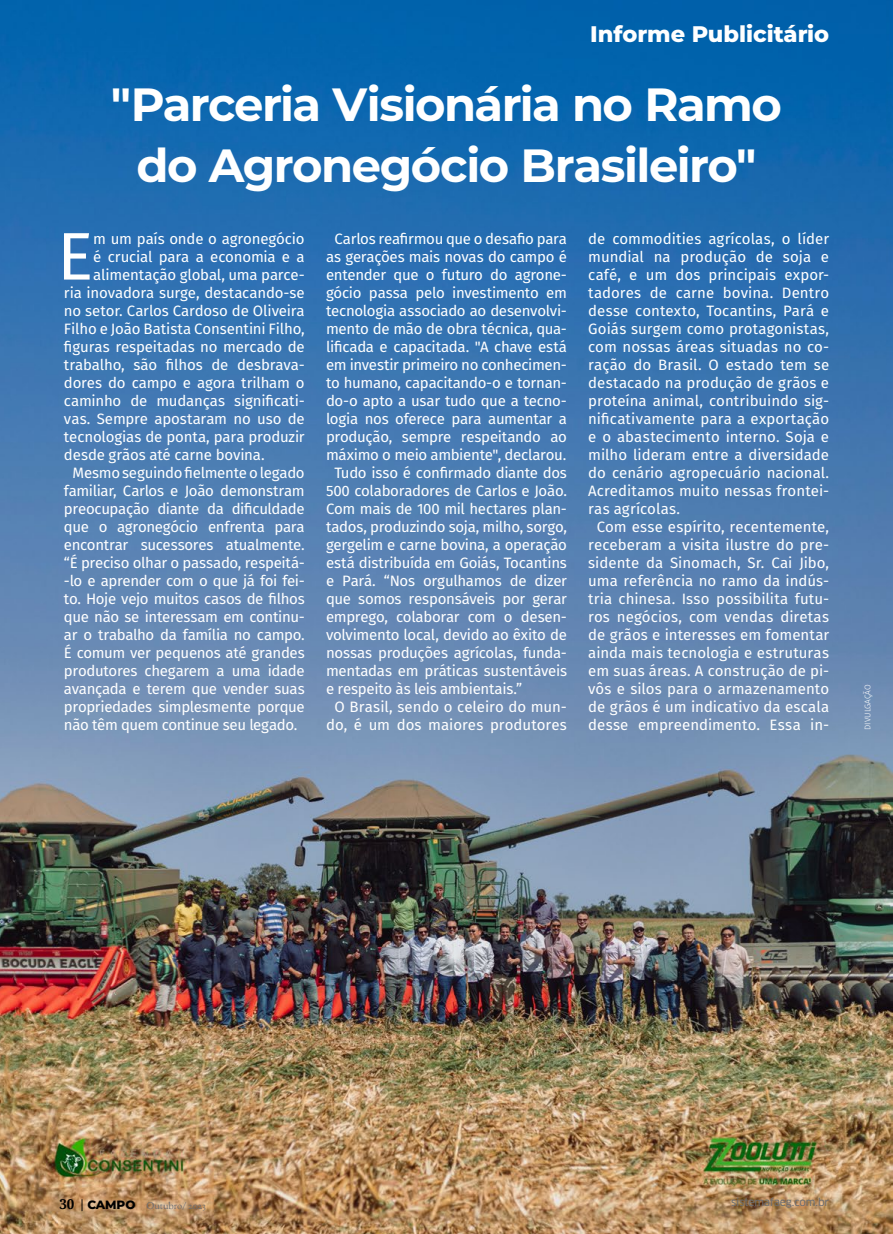
<style>
.page{position:relative;width:893px;height:1234px;background:#fff}
.page>*{position:absolute;margin:0;border:0;box-sizing:border-box;transform-origin:0 0}
.t1{font:67.2px "Fira Sans";color:#fff}
.t2{font:700 46.5px/61.5px "Montserrat";letter-spacing:-.035em;color:#fff;text-align:center}
.t3{font:800 22.5px "Montserrat";color:#fff}
.t4{font:15px "Fira Sans";letter-spacing:-.01em;color:#fff}
.t5{font:15px "Fira Sans";letter-spacing:.01em;color:#fff}
.t6{font:15px "Fira Sans";letter-spacing:.015em;color:#fff}
.t7{font:10.5px "EB Garamond 12";letter-spacing:-.01em;color:#6d6e71}
.t8{font:10.5px "Clan OSF News";letter-spacing:-.01em;color:#6d6e71}
.t9{font:300 8.25px "Fira Sans";color:#fff}
.s1{font-family:"Droid Serif";font-weight:700;font-size:13.5px;color:#000}
.s2{font-family:"Clan OSF News";font-size:12px;color:#000}
.s3{font-family:"Montserrat";font-weight:800;font-size:12px;color:#000}
</style>
<div class="page">
<img style="left:0;top:0;width:893px;height:1233px">
<h3 class="t3" style="left:590px;top:18px;width:241px">Informe Publicitário</h3>
<h2 class="t2" style="left:111px;top:71px;width:673px">"Parceria Visionária no Ramo do Agronegócio Brasileiro"</h2>
<h1 class="t1" style="left:57px;top:205px;width:37px">E</h1>
<p class="t4" style="left:93px;top:227px;width:213px">m um país onde o agronegócio</p>
<p class="t4" style="left:93px;top:245px;width:213px">é crucial para a economia e a</p>
<p class="t4" style="left:93px;top:263px;width:213px">alimentação global, uma parce-</p>
<p class="t4" style="left:64px;top:281px;width:242px">ria inovadora surge, destacando-se</p>
<p class="t4" style="left:64px;top:299px;width:242px">no setor. Carlos Cardoso de Oliveira</p>
<p class="t4" style="left:64px;top:317px;width:242px">Filho e João Batista Consentini Filho,</p>
<p class="t4" style="left:64px;top:335px;width:242px">figuras respeitadas no mercado de</p>
<p class="t4" style="left:64px;top:353px;width:242px">trabalho, são filhos de desbrava-</p>
<p class="t4" style="left:64px;top:371px;width:242px">dores do campo e agora trilham o</p>
<p class="t4" style="left:64px;top:389px;width:242px">caminho de mudanças significati-</p>
<p class="t4" style="left:64px;top:407px;width:242px">vas. Sempre apostaram no uso de</p>
<p class="t4" style="left:64px;top:425px;width:242px">tecnologias de ponta, para produzir</p>
<p class="t4" style="left:64px;top:443px;width:202px">desde grãos até carne bovina.</p>
<p class="t4" style="left:72px;top:461px;width:234px">Mesmo seguindo fielmente o legado</p>
<p class="t4" style="left:64px;top:479px;width:242px">familiar, Carlos e João demonstram</p>
<p class="t4" style="left:64px;top:497px;width:242px">preocupação diante da dificuldade</p>
<p class="t4" style="left:64px;top:515px;width:242px">que o agronegócio enfrenta para</p>
<p class="t4" style="left:64px;top:533px;width:242px">encontrar sucessores atualmente.</p>
<p class="t4" style="left:64px;top:551px;width:242px">“É preciso olhar o passado, respeitá-</p>
<p class="t4" style="left:64px;top:569px;width:242px">-lo e aprender com o que já foi fei-</p>
<p class="t4" style="left:64px;top:587px;width:242px">to. Hoje vejo muitos casos de filhos</p>
<p class="t4" style="left:64px;top:605px;width:242px">que não se interessam em continu-</p>
<p class="t4" style="left:64px;top:623px;width:242px">ar o trabalho da família no campo.</p>
<p class="t4" style="left:64px;top:641px;width:242px">É comum ver pequenos até grandes</p>
<p class="t4" style="left:64px;top:659px;width:242px">produtores chegarem a uma idade</p>
<p class="t4" style="left:64px;top:677px;width:242px">avançada e terem que vender suas</p>
<p class="t4" style="left:64px;top:695px;width:242px">propriedades simplesmente porque</p>
<p class="t4" style="left:64px;top:713px;width:235px">não têm quem continue seu legado.</p>
<p class="t4" style="left:335px;top:227px;width:234px">Carlos reafirmou que o desafio para</p>
<p class="t4" style="left:326px;top:245px;width:242px">as gerações mais novas do campo é</p>
<p class="t4" style="left:326px;top:263px;width:242px">entender que o futuro do agrone-</p>
<p class="t4" style="left:326px;top:281px;width:242px">gócio passa pelo investimento em</p>
<p class="t4" style="left:326px;top:299px;width:242px">tecnologia associado ao desenvolvi-</p>
<p class="t4" style="left:326px;top:317px;width:242px">mento de mão de obra técnica, qua-</p>
<p class="t4" style="left:326px;top:335px;width:242px">lificada e capacitada. "A chave está</p>
<p class="t4" style="left:326px;top:353px;width:242px">em investir primeiro no conhecimen-</p>
<p class="t4" style="left:326px;top:371px;width:242px">to humano, capacitando-o e tornan-</p>
<p class="t4" style="left:326px;top:389px;width:242px">do-o apto a usar tudo que a tecno-</p>
<p class="t4" style="left:326px;top:407px;width:242px">logia nos oferece para aumentar a</p>
<p class="t4" style="left:326px;top:425px;width:242px">produção, sempre respeitando ao</p>
<p class="t4" style="left:326px;top:443px;width:242px">máximo o meio ambiente", declarou.</p>
<p class="t4" style="left:335px;top:461px;width:234px">Tudo isso é confirmado diante dos</p>
<p class="t4" style="left:326px;top:479px;width:242px">500 colaboradores de Carlos e João.</p>
<p class="t4" style="left:326px;top:497px;width:242px">Com mais de 100 mil hectares plan-</p>
<p class="t4" style="left:326px;top:515px;width:242px">tados, produzindo soja, milho, sorgo,</p>
<p class="t4" style="left:326px;top:533px;width:242px">gergelim e carne bovina, a operação</p>
<p class="t4" style="left:326px;top:551px;width:242px">está distribuída em Goiás, Tocantins</p>
<p class="t4" style="left:326px;top:569px;width:242px">e Pará. “Nos orgulhamos de dizer</p>
<p class="t4" style="left:326px;top:587px;width:242px">que somos responsáveis por gerar</p>
<p class="t4" style="left:326px;top:605px;width:242px">emprego, colaborar com o desen-</p>
<p class="t4" style="left:326px;top:623px;width:242px">volvimento local, devido ao êxito de</p>
<p class="t4" style="left:326px;top:641px;width:242px">nossas produções agrícolas, funda-</p>
<p class="t4" style="left:326px;top:659px;width:242px">mentadas em práticas sustentáveis</p>
<p class="t4" style="left:326px;top:677px;width:198px">e respeito às leis ambientais.”</p>
<p class="t4" style="left:335px;top:695px;width:234px">O Brasil, sendo o celeiro do mun-</p>
<p class="t4" style="left:326px;top:713px;width:242px">do, é um dos maiores produtores</p>
<p class="t4" style="left:588px;top:227px;width:242px">de commodities agrícolas, o líder</p>
<p class="t4" style="left:588px;top:245px;width:242px">mundial na produção de soja e</p>
<p class="t4" style="left:588px;top:263px;width:242px">café, e um dos principais expor-</p>
<p class="t4" style="left:588px;top:281px;width:242px">tadores de carne bovina. Dentro</p>
<p class="t5" style="left:588px;top:299px;width:242px">desse contexto, Tocantins, Pará e</p>
<p class="t4" style="left:588px;top:317px;width:242px">Goiás surgem como protagonistas,</p>
<p class="t4" style="left:588px;top:335px;width:242px">com nossas áreas situadas no co-</p>
<p class="t4" style="left:588px;top:353px;width:242px">ração do Brasil. O estado tem se</p>
<p class="t4" style="left:588px;top:371px;width:242px">destacado na produção de grãos e</p>
<p class="t4" style="left:588px;top:389px;width:242px">proteína animal, contribuindo sig-</p>
<p class="t5" style="left:588px;top:407px;width:242px">nificativamente para a exportação</p>
<p class="t4" style="left:588px;top:425px;width:242px">e o abastecimento interno. Soja e</p>
<p class="t4" style="left:588px;top:443px;width:242px">milho lideram entre a diversidade</p>
<p class="t4" style="left:588px;top:461px;width:242px">do cenário agropecuário nacional.</p>
<p class="t4" style="left:588px;top:479px;width:242px">Acreditamos muito nessas frontei-</p>
<p class="t6" style="left:588px;top:497px;width:93px">ras agrícolas.</p>
<p class="t4" style="left:597px;top:515px;width:234px">Com esse espírito, recentemente,</p>
<p class="t4" style="left:588px;top:533px;width:242px">receberam a visita ilustre do pre-</p>
<p class="t4" style="left:588px;top:551px;width:242px">sidente da Sinomach, Sr. Cai Jibo,</p>
<p class="t4" style="left:588px;top:569px;width:242px">uma referência no ramo da indús-</p>
<p class="t5" style="left:588px;top:587px;width:242px">tria chinesa. Isso possibilita futu-</p>
<p class="t4" style="left:588px;top:605px;width:242px">ros negócios, com vendas diretas</p>
<p class="t4" style="left:588px;top:623px;width:242px">de grãos e interesses em fomentar</p>
<p class="t4" style="left:588px;top:641px;width:242px">ainda mais tecnologia e estruturas</p>
<p class="t4" style="left:588px;top:659px;width:242px">em suas áreas. A construção de pi-</p>
<p class="t4" style="left:588px;top:677px;width:242px">vôs e silos para o armazenamento</p>
<p class="t5" style="left:588px;top:695px;width:242px">de grãos é um indicativo da escala</p>
<p class="t4" style="left:588px;top:713px;width:242px">desse empreendimento. Essa in-</p>
<p class="t9" style="left:862px;top:729px;width:47px;rotate:-90deg">DIVULGAÇÃO</p>
<p class="t7" style="left:60px;top:1198px;width:148px"><span class="s1">30</span> <span class="s2">|</span> <span class="s3">CAMPO</span> Outubro/ 2023</p>
<p class="t8" style="left:731px;top:1195px;width:100px">sistemafaeg.com.br</p>
</div>
